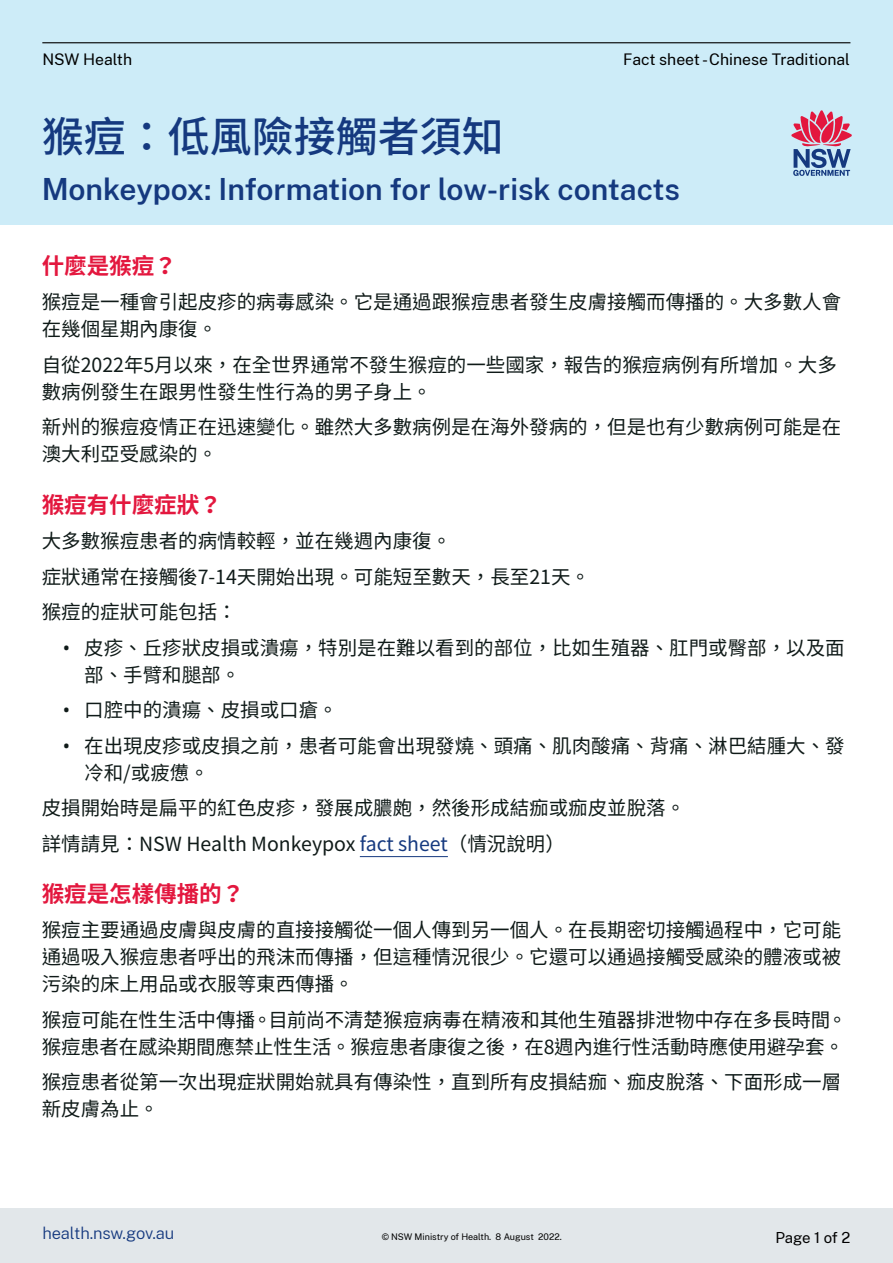
<style>
.page{position:relative;width:893px;height:1263px;background:#fff}
.page>*{position:absolute;margin:0;border:0;box-sizing:border-box;transform-origin:0 0}
.t1{font:500 42px "Noto Sans CJ Ktc";color:#15397f}
.t2{font:600 30px "Public Sans";color:#15397f}
.t3{font:700 22.5px "Noto Sans CJ Ktc";color:#e3173e}
.Body{font:19.5px/27px "Noto Sans CJ Ktc";color:#0f1a18}
.t4{font:300 16.5px "Public Sans";letter-spacing:-.01em;color:#15397f}
.t5{font:15.75px "Public Sans";color:#000}
.t6{font:15px "Public Sans";letter-spacing:-.01em;color:#000}
.t7{font:9px "Public Sans";color:#000}
.s1{font-family:"Noto Sans"}
.s2{color:#15397f}
</style>
<div class="page">
<div style="left:0;top:1208px;width:893px;height:55px;background:#e2e7ea"></div>
<div style="left:0;top:0;width:893px;height:225px;background:#cdecf8"></div>
<svg style="left:791px;top:110px;width:61px;height:66px"></svg>
<hr style="left:360px;top:856px;width:88px;height:1px;background:#15397f">
<hr style="left:42px;top:42px;width:808px;height:1px;background:#000">
<p class="t5" style="left:42px;top:48px;width:91px">NSW Health</p>
<p class="t5" style="left:623px;top:48px;width:228px">Fact sheet - Chinese Traditional</p>
<h1 class="t1" style="left:42px;top:113px;width:463px">猴痘：低風險接觸者須知</h1>
<p class="t2" style="left:42px;top:168px;width:640px">Monkeypox: Information for low-risk contacts</p>
<h2 class="t3" style="left:42px;top:253px;width:136px">什麼是猴痘？</h2>
<p class="Body" style="left:42px;top:289px;width:801px">猴痘是一種會引起皮疹的病毒感染。它是通過跟猴痘患者發生皮膚接觸而傳播的。大多數人會在幾個星期內康復。</p>
<p class="Body" style="left:42px;top:351px;width:797px">自從2022年5月以來，在全世界通常不發生猴痘的一些國家，報告的猴痘病例有所增加。大多數病例發生在跟男性發生性行為的男子身上。</p>
<p class="Body" style="left:42px;top:414px;width:801px">新州的猴痘疫情正在迅速變化。雖然大多數病例是在海外發病的，但是也有少數病例可能是在澳大利亞受感染的。</p>
<h2 class="t3" style="left:42px;top:492px;width:181px">猴痘有什麼症狀？</h2>
<p class="Body" style="left:42px;top:528px;width:411px">大多數猴痘患者的病情較輕，並在幾週內康復。</p>
<p class="Body" style="left:42px;top:563px;width:550px">症狀通常在接觸後7-14天開始出現。可能短至數天，長至21天。</p>
<p class="Body" style="left:42px;top:599px;width:196px">猴痘的症狀可能包括：</p>
<p class="Body" style="left:84px;top:634px;width:762px;text-indent:-21px"><span class="s1">•</span> 皮疹、丘疹狀皮損或潰瘍，特別是在難以看到的部位，比如生殖器、肛門或臀部，以及面部、手臂和腿部。</p>
<p class="Body" style="left:63px;top:697px;width:276px"><span class="s1">•</span> 口腔中的潰瘍、皮損或口瘡。</p>
<p class="Body" style="left:84px;top:732px;width:762px;text-indent:-21px"><span class="s1">•</span> 在出現皮疹或皮損之前，患者可能會出現發燒、頭痛、肌肉酸痛、背痛、淋巴結腫大、發冷和/或疲憊。</p>
<p class="Body" style="left:42px;top:795px;width:645px">皮損開始時是扁平的紅色皮疹，發展成膿皰，然後形成結痂或痂皮並脫落。</p>
<p class="Body" style="left:42px;top:830px;width:525px">詳情請見：NSW Health Monkeypox <span class="s2">fact sheet</span>（情況說明）</p>
<h2 class="t3" style="left:42px;top:881px;width:204px">猴痘是怎樣傳播的？</h2>
<p class="Body" style="left:42px;top:917px;width:801px;text-align:justify">猴痘主要通過皮膚與皮膚的直接接觸從一個人傳到另一個人。在長期密切接觸過程中，它可能通過吸入猴痘患者呼出的飛沫而傳播，但這種情況很少。它還可以通過接觸受感染的體液或被污染的床上用品或衣服等東西傳播。</p>
<p class="Body" style="left:42px;top:1007px;width:807px">猴痘可能在性生活中傳播。目前尚不清楚猴痘病毒在精液和其他生殖器排泄物中存在多長時間。猴痘患者在感染期間應禁止性生活。猴痘患者康復之後，在8週內進行性活動時應使用避孕套。</p>
<p class="Body" style="left:42px;top:1069px;width:801px">猴痘患者從第一次出現症狀開始就具有傳染性，直到所有皮損結痂、痂皮脫落、下面形成一層新皮膚為止。</p>
<p class="t4" style="left:43px;top:1222px;width:133px">health.nsw.gov.au</p>
<p class="t7" style="left:382px;top:1230px;width:182px">© NSW Ministry of Health. 8 August 2022.</p>
<p class="t6" style="left:775px;top:1227px;width:77px">Page 1 of 2</p>
</div>
